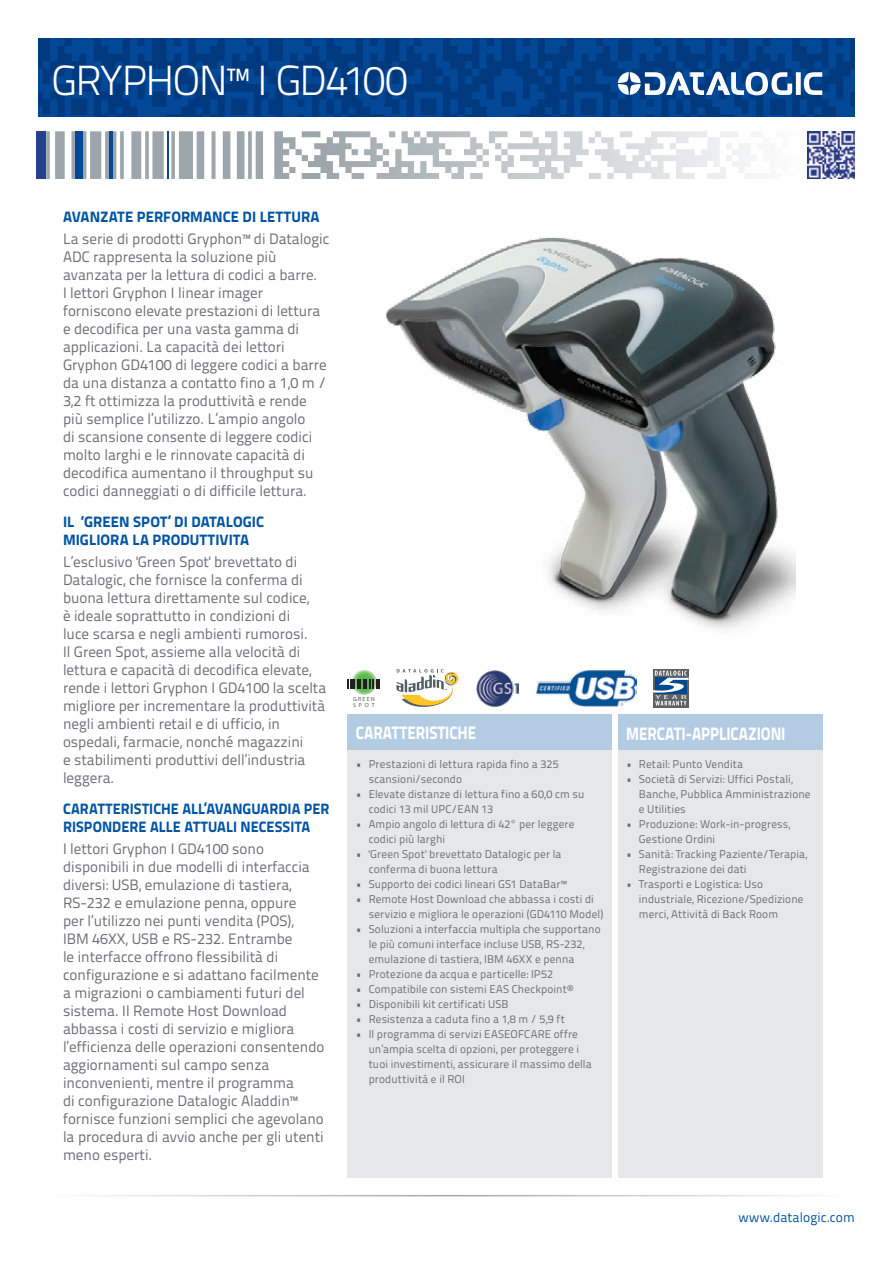
<style>
.page{position:relative;width:893px;height:1263px;background:#fff}
.page>*{position:absolute;margin:0;border:0;box-sizing:border-box;transform-origin:0 0}
.t1{font:300 42px "Titillium Text 22 L";letter-spacing:-.04em;color:#fff}
.t2{font:800 18px "Titillium Text 22 L";letter-spacing:-.005em;color:#fff;scale:.85 1}
.t3{font:15px/18px "Titillium Text 22 L";color:#6d6e71}
.t4{font:800 15px/18px "Titillium Text 22 L";letter-spacing:.005em;color:#0054a4}
.t5{font:13.5px "Titillium Text 22 L";letter-spacing:.005em;color:#0054a4}
.t6{font:11.25px/15px "Titillium Text 22 L";letter-spacing:.01em;color:#6d6e71}
.t7{font:900 6px/6px "Myriad Pro";letter-spacing:.2em;color:#505f62}
</style>
<div class="page">
<svg style="left:38px;top:38px;width:817px;height:79px;background:#013f89"></svg>
<svg style="left:302px;top:131px;width:453px;height:48px"></svg>
<hr style="left:167px;top:131px;width:2px;height:48px;background:#034797">
<div style="left:75px;top:131px;width:7px;height:48px;background:#034797"></div>
<hr style="left:109px;top:131px;width:4px;height:48px;background:#034797">
<div style="left:37px;top:131px;width:9px;height:48px;background:#25408f"></div>
<hr style="left:45px;top:1195px;width:803px;height:1px;background:#9da3aa">
<div style="left:348px;top:714px;width:264px;height:36px;background:#b3cce4"></div>
<div style="left:618px;top:714px;width:204px;height:36px;background:#b3cce4"></div>
<div style="left:348px;top:750px;width:264px;height:428px;background:#e6e7e8"></div>
<div style="left:618px;top:750px;width:204px;height:428px;background:#e6e7e8"></div>
<svg style="left:618px;top:72px;width:204px;height:23px"></svg>
<img style="left:807px;top:131px;width:48px;height:48px">
<svg style="left:396px;top:669px;width:63px;height:38px"></svg>
<img style="left:476px;top:670px;width:42px;height:37px">
<svg style="left:351px;top:669px;width:26px;height:26px"></svg>
<svg style="left:348px;top:679px;width:32px;height:9px"></svg>
<svg style="left:653px;top:669px;width:36px;height:38px"></svg>
<svg style="left:653px;top:671px;width:36px;height:34px"></svg>
<img style="left:536px;top:670px;width:100px;height:36px">
<img style="left:384px;top:237px;width:411px;height:392px">
<h1 class="t1" style="left:51px;top:50px;width:358px">GRYPHON™ I GD4100</h1>
<p class="t4" style="left:63px;top:207px;width:258px">AVANZATE PERFORMANCE DI LETTURA</p>
<p class="t3" style="left:63px;top:229px;width:268px">La serie di prodotti Gryphon™ di Datalogic ADC rappresenta la soluzione più avanzata per la lettura di codici a barre.<br>I lettori Gryphon I linear imager forniscono elevate prestazioni di lettura e decodifica per una vasta gamma di applicazioni. La capacità dei lettori Gryphon GD4100 di leggere codici a barre da una distanza a contatto fino a 1,0 m / 3,2 ft ottimizza la produttività e rende più semplice l’utilizzo. L’ampio angolo<br>di scansione consente di leggere codici molto larghi e le rinnovate capacità di decodifica aumentano il throughput su codici danneggiati o di difficile lettura.</p>
<p class="t4" style="left:63px;top:512px;width:203px">IL ‘GREEN SPOT’ DI DATALOGIC<br>MIGLIORA LA PRODUTTIVITA</p>
<p class="t3" style="left:63px;top:552px;width:265px">L’esclusivo 'Green Spot' brevettato di Datalogic, che fornisce la conferma di buona lettura direttamente sul codice,<br>è ideale soprattutto in condizioni di<br>luce scarsa e negli ambienti rumorosi.<br>Il Green Spot, assieme alla velocità di lettura e capacità di decodifica elevate, rende i lettori Gryphon I GD4100 la scelta migliore per incrementare la produttività negli ambienti retail e di ufficio, in ospedali, farmacie, nonché magazzini<br>e stabilimenti produttivi dell’industria leggera.</p>
<p class="t4" style="left:63px;top:799px;width:268px">CARATTERISTICHE ALL’AVANGUARDIA PER<br>RISPONDERE ALLE ATTUALI NECESSITA</p>
<p class="t3" style="left:63px;top:839px;width:263px">I lettori Gryphon I GD4100 sono disponibili in due modelli di interfaccia diversi: USB, emulazione di tastiera, RS-232 e emulazione penna, oppure<br>per l’utilizzo nei punti vendita (POS),<br>IBM 46XX, USB e RS-232. Entrambe<br>le interfacce offrono flessibilità di configurazione e si adattano facilmente a migrazioni o cambiamenti futuri del sistema. Il Remote Host Download abbassa i costi di servizio e migliora l’efficienza delle operazioni consentendo aggiornamenti sul campo senza inconvenienti, mentre il programma<br>di configurazione Datalogic Aladdin™ fornisce funzioni semplici che agevolano la procedura di avvio anche per gli utenti meno esperti.</p>
<p class="t7" style="left:353px;top:696px;width:23px">GREEN<br>SPOT</p>
<p class="t2" style="left:356px;top:719px;width:143px">CARATTERISTICHE</p>
<p class="t2" style="left:626px;top:719px;width:189px">MERCATI-APPLICAZIONI</p>
<p class="t6" style="left:369px;top:756px;width:191px;text-indent:-13px">• Prestazioni di lettura rapida fino a 325 scansioni/secondo</p>
<p class="t6" style="left:369px;top:786px;width:217px;text-indent:-13px">• Elevate distanze di lettura fino a 60,0 cm su codici 13 mil UPC/EAN 13</p>
<p class="t6" style="left:369px;top:816px;width:207px;text-indent:-13px">• Ampio angolo di lettura di 42° per leggere codici più larghi</p>
<p class="t6" style="left:369px;top:846px;width:194px;text-indent:-13px">• 'Green Spot' brevettato Datalogic per la conferma di buona lettura</p>
<p class="t6" style="left:356px;top:876px;width:212px">• Supporto dei codici lineari GS1 DataBar™</p>
<p class="t6" style="left:369px;top:891px;width:236px;text-indent:-13px">• Remote Host Download che abbassa i costi di servizio e migliora le operazioni (GD4110 Model)</p>
<p class="t6" style="left:369px;top:921px;width:234px;text-indent:-13px">• Soluzioni a interfaccia multipla che supportano le più comuni interface incluse USB, RS-232, emulazione di tastiera, IBM 46XX e penna</p>
<p class="t6" style="left:356px;top:966px;width:199px">• Protezione da acqua e particelle: IP52</p>
<p class="t6" style="left:356px;top:981px;width:219px">• Compatibile con sistemi EAS Checkpoint®</p>
<p class="t6" style="left:356px;top:996px;width:154px">• Disponibili kit certificati USB</p>
<p class="t6" style="left:356px;top:1011px;width:210px">• Resistenza a caduta fino a 1,8 m / 5,9 ft</p>
<p class="t6" style="left:369px;top:1026px;width:224px;text-indent:-13px">• Il programma di servizi EASEOFCARE offre un’ampia scelta di opzioni, per proteggere i tuoi investimenti, assicurare il massimo della produttività e il ROI</p>
<p class="t6" style="left:626px;top:756px;width:119px">• Retail: Punto Vendita</p>
<p class="t6" style="left:639px;top:771px;width:173px;text-indent:-13px">• Società di Servizi: Uffici Postali,<br>Banche, Pubblica Amministrazione e Utilities</p>
<p class="t6" style="left:639px;top:816px;width:153px;text-indent:-13px">• Produzione: Work-in-progress,<br>Gestione Ordini</p>
<p class="t6" style="left:639px;top:846px;width:170px;text-indent:-13px">• Sanità: Tracking Paziente/Terapia,<br>Registrazione dei dati</p>
<p class="t6" style="left:639px;top:876px;width:166px;text-indent:-13px">• Trasporti e Logistica: Uso industriale, Ricezione/Spedizione merci, Attività di Back Room</p>
<p class="t5" style="left:738px;top:1207px;width:118px">www.datalogic.com</p>
</div>
